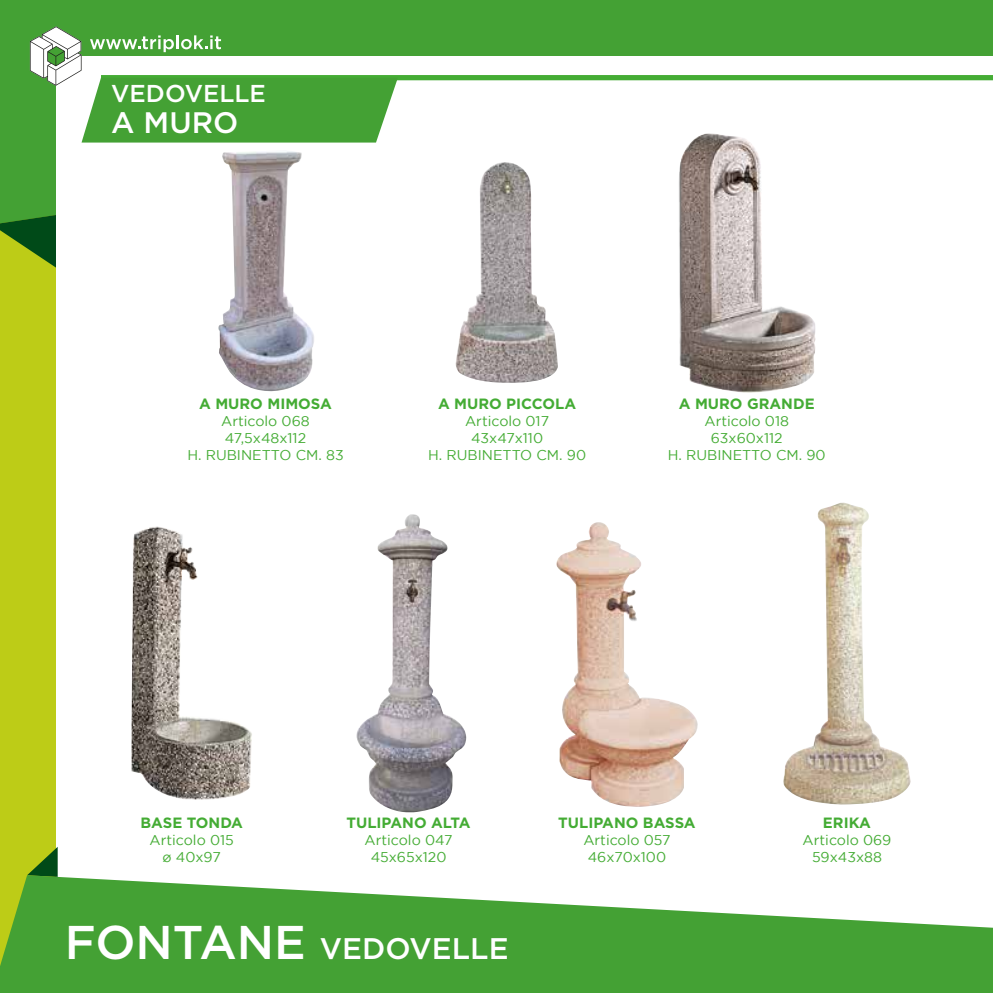
<style>
.page{position:relative;width:993px;height:993px;background:#fff}
.page>*{position:absolute;margin:0;border:0;box-sizing:border-box;transform-origin:0 0}
.t1{font:500 29.75px "Gotham";color:#fff}
.t2{font:500 29.57px "Gotham";color:#fff}
.t3{font:500 24.32px "Gotham";color:#fff}
.t4{font:700 14.88px "Gotham";color:#44ac34}
.t5{font:14.17px/17px "Gotham";color:#44ac34;text-align:center}
.s1{font-size:47.25px}
</style>
<div class="page">
<div style="left:0;top:0;width:992px;height:191px;background:#44a134"></div>
<svg style="left:0;top:191px;width:56px;height:601px;background:#aec418"></svg>
<div style="left:56px;top:56px;width:936px;height:878px;background:#fff"></div>
<svg style="left:27px;top:846px;width:31px;height:28px"></svg>
<svg style="left:0;top:874px;width:992px;height:118px;fill:#44a134"></svg>
<img style="left:556px;top:522px;width:142px;height:285px">
<img style="left:783px;top:502px;width:127px;height:302px">
<img style="left:455px;top:162px;width:103px;height:221px">
<img style="left:218px;top:151px;width:96px;height:241px">
<img style="left:679px;top:133px;width:136px;height:260px">
<img style="left:131px;top:526px;width:121px;height:274px">
<img style="left:356px;top:514px;width:111px;height:299px">
<div style="left:101px;top:75px;width:891px;height:5px;background:#44ac34"></div>
<svg style="left:30px;top:26px;width:368px;height:116px"></svg>
<h3 class="t3" style="left:111px;top:77px;width:156px">VEDOVELLE</h3>
<h2 class="t2" style="left:111px;top:104px;width:128px">A MURO</h2>
<p class="t4" style="left:199px;top:395px;width:134px">A MURO MIMOSA</p>
<p class="t5" style="left:187px;top:412px;width:158px">Articolo 068<br>47,5x48x112<br>H. RUBINETTO CM. 83</p>
<p class="t4" style="left:438px;top:395px;width:140px">A MURO PICCOLA</p>
<p class="t5" style="left:428px;top:412px;width:159px">Articolo 017<br>43x47x110<br>H. RUBINETTO CM. 90</p>
<p class="t4" style="left:678px;top:395px;width:137px">A MURO GRANDE</p>
<p class="t5" style="left:667px;top:412px;width:159px">Articolo 018<br>63x60x112<br>H. RUBINETTO CM. 90</p>
<p class="t4" style="left:140px;top:814px;width:104px">BASE TONDA</p>
<p class="t5" style="left:150px;top:831px;width:86px">Articolo 015 ø 40x97</p>
<p class="t4" style="left:346px;top:814px;width:126px">TULIPANO ALTA</p>
<p class="t5" style="left:364px;top:831px;width:89px">Articolo 047<br>45x65x120</p>
<h1 class="t1" style="left:65px;top:928px;width:445px"><span class="s1">FONTANE</span> VEDOVELLE</h1>
<p class="t4" style="left:558px;top:814px;width:139px">TULIPANO BASSA</p>
<p class="t5" style="left:583px;top:831px;width:89px">Articolo 057<br>46x70x100</p>
<p class="t4" style="left:822px;top:814px;width:50px">ERIKA</p>
<p class="t5" style="left:802px;top:831px;width:90px">Articolo 069<br>59x43x88</p>
</div>
